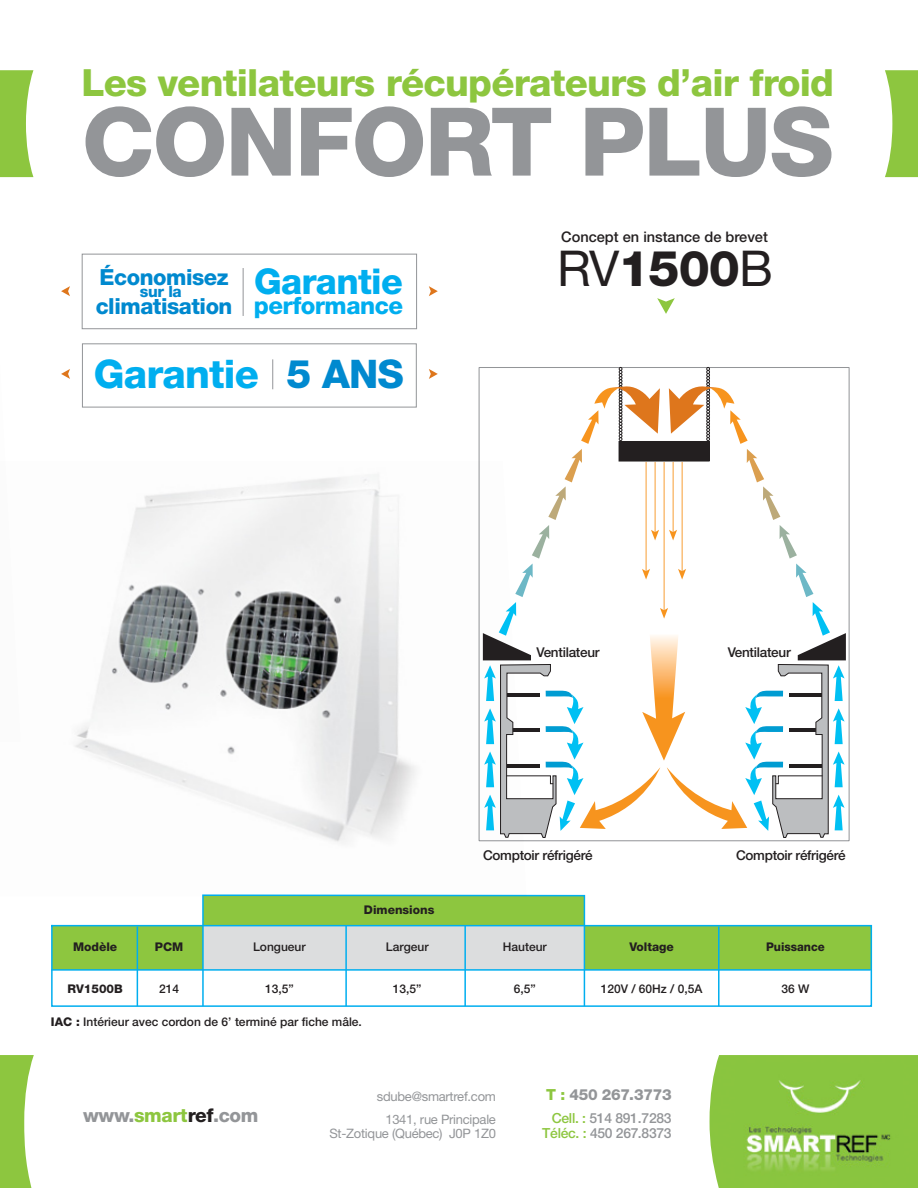
<style>
.page{position:relative;width:918px;height:1188px;background:#fff}
.page>*{position:absolute;margin:0;border:0;box-sizing:border-box;transform-origin:0 0}
.t1{font:800 94.95px "Helvetica Neue";letter-spacing:-.02em;color:#939598}
.t2{font:800 49.5px "Helvetica Neue";color:#231f20}
.t3{font:800 39.45px "Helvetica Neue";letter-spacing:-.02em;color:#00aeef}
.t4{font:800 37.5px "Helvetica Neue";letter-spacing:-.02em;color:#8dc63f}
.t5{font:800 35.55px "Helvetica Neue";letter-spacing:-.02em;color:#00aeef}
.t6{font:800 24px "Helvetica Neue";letter-spacing:-.02em;color:#00aeef}
.t7{font:800 22.2px "Helvetica Neue";letter-spacing:-.02em;color:#0089cf}
.t8{font:800 19.05px "Helvetica Neue";letter-spacing:-.02em;color:#939598}
.t9{font:800 15.6px "Helvetica Neue";color:#0089cf}
.t10{font:800 15.3px "Helvetica Neue";letter-spacing:-.02em;color:#939598}
.t11{font:500 14.55px "Helvetica Neue";color:#231f20}
.t12{font:500 13.95px/15px "Helvetica Neue";letter-spacing:-.02em;color:#939598;text-align:right}
.t13{font:500 13.5px "Helvetica Neue";letter-spacing:-.02em;color:#231f20}
.t14{font:13.05px/23.1px "Helvetica Neue";letter-spacing:-.02em;color:#939598;text-align:right}
.t15{font:500 12px "Helvetica Neue";color:#231f20}
.t16{font:800 12px "Helvetica Neue";color:#231f20}
.t17{font:800 12px "Helvetica Neue";color:#231f20;scale:.95 1}
.s1{color:#0089cf}
.s2{font-weight:400}
.s3{font-weight:800}
.s4{color:#8dc63f}
.s5{color:#231f20}
</style>
<div class="page">
<svg style="left:0;top:1055px;width:34px;height:133px"></svg>
<div style="left:710px;top:1055px;width:208px;height:133px;background:#89c53f"></div>
<img style="left:735px;top:1063px;width:168px;height:113px">
<svg style="left:0;top:70px;width:33px;height:107px"></svg>
<svg style="left:885px;top:70px;width:33px;height:107px"></svg>
<svg style="left:61px;top:286px;width:9px;height:10px"></svg>
<svg style="left:429px;top:286px;width:9px;height:10px"></svg>
<svg style="left:61px;top:369px;width:9px;height:10px"></svg>
<svg style="left:429px;top:369px;width:9px;height:10px"></svg>
<svg style="left:657px;top:298px;width:18px;height:16px"></svg>
<div style="left:82px;top:254px;width:335px;height:75px;border:1px solid #939598"></div>
<div style="left:82px;top:343px;width:335px;height:64px;background:#fff;border:1px solid #939598"></div>
<div style="left:202px;top:894px;width:384px;height:30px;background:#8dc63f"></div>
<svg style="left:51px;top:924px;width:822px;height:83px"></svg>
<hr style="left:243px;top:268px;width:1px;height:48px;background:#939598">
<hr style="left:272px;top:359px;width:1px;height:30px;background:#939598">
<img style="left:75px;top:461px;width:451px;height:435px">
<svg style="left:483px;top:367px;width:363px;height:471px"></svg>
<hr style="left:507px;top:764px;width:33px;height:4px;background:#231f20">
<h3 class="t4" style="left:81px;top:61px;width:754px">Les ventilateurs récupérateurs d’air froid</h3>
<h1 class="t1" style="left:81px;top:85px;width:754px">CONFORT PLUS</h1>
<h3 class="t7" style="left:100px;top:263px;width:131px">Économisez</h3>
<h3 class="t9" style="left:140px;top:282px;width:44px">sur la</h3>
<h3 class="t7" style="left:96px;top:292px;width:138px">climatisation</h3>
<h3 class="t5" style="left:254px;top:260px;width:150px">Garantie</h3>
<h3 class="t6" style="left:254px;top:291px;width:151px">performance</h3>
<h3 class="t3" style="left:94px;top:351px;width:312px">Garantie <span class="s1">5 ANS</span></h3>
<p class="t11" style="left:561px;top:228px;width:208px">Concept en instance de brevet</p>
<h2 class="t2" style="left:557px;top:239px;width:217px"><span class="s2">RV</span>1500<span class="s2">B</span></h2>
<p class="t13" style="left:537px;top:644px;width:65px">Ventilateur</p>
<p class="t13" style="left:728px;top:644px;width:65px">Ventilateur</p>
<p class="t16" style="left:364px;top:902px;width:72px">Dimensions</p>
<p class="t13" style="left:483px;top:847px;width:111px">Comptoir réfrigéré</p>
<p class="t13" style="left:736px;top:847px;width:111px">Comptoir réfrigéré</p>
<p class="t16" style="left:73px;top:939px;width:46px">Modèle</p>
<p class="t16" style="left:155px;top:939px;width:30px">PCM</p>
<p class="t15" style="left:253px;top:939px;width:54px">Longueur</p>
<p class="t15" style="left:386px;top:939px;width:44px">Largeur</p>
<p class="t15" style="left:503px;top:939px;width:46px">Hauteur</p>
<p class="t16" style="left:629px;top:939px;width:46px">Voltage</p>
<p class="t17" style="left:766px;top:939px;width:63px">Puissance</p>
<p class="t16" style="left:67px;top:981px;width:57px">RV1500B</p>
<p class="t15" style="left:159px;top:981px;width:22px">214</p>
<p class="t15" style="left:265px;top:981px;width:30px">13,5”</p>
<p class="t15" style="left:393px;top:981px;width:30px">13,5”</p>
<p class="t15" style="left:514px;top:981px;width:24px">6,5”</p>
<p class="t15" style="left:601px;top:981px;width:103px">120V / 60Hz / 0,5A</p>
<p class="t15" style="left:782px;top:981px;width:30px">36 W</p>
<p class="t15" style="left:51px;top:1015px;width:313px"><span class="s3">IAC :</span> Intérieur avec cordon de 6’ terminé par fiche mâle.</p>
<h3 class="t8" style="left:83px;top:1104px;width:177px">www.<span class="s4">smart</span><span class="s5">ref</span>.com</h3>
<p class="t14" style="left:377px;top:1085px;width:121px">sdube@smartref.com<br>1341, rue Principale</p>
<p class="t14" style="left:329px;top:1122px;width:168px">St-Zotique (Québec) J0P 1Z0</p>
<p class="t10" style="left:546px;top:1085px;width:127px"><span class="s4">T :</span> 450 267.3773</p>
<p class="t12" style="left:542px;top:1111px;width:131px"><span class="s4">Cell. :</span> 514 891.7283<br><span class="s4">Téléc. :</span> 450 267.8373</p>
</div>
